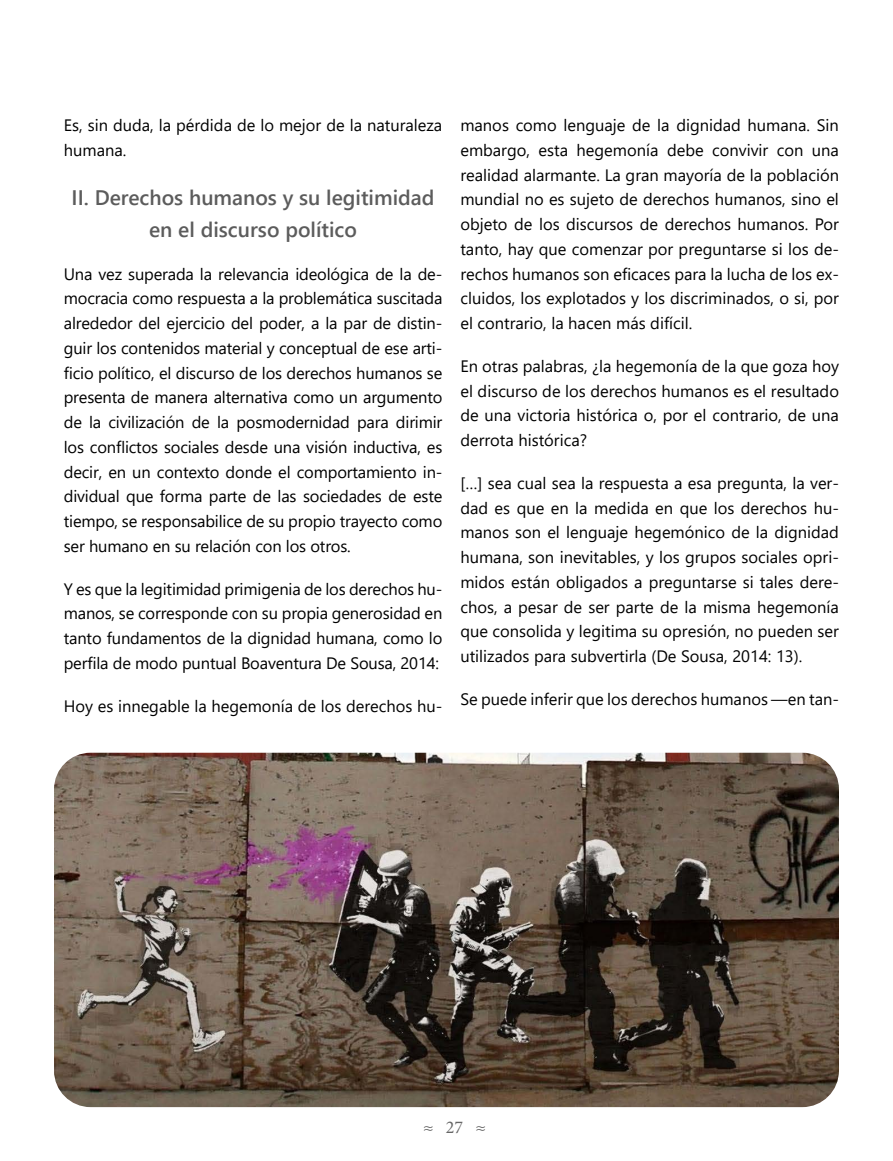
<style>
.page{position:relative;width:893px;height:1161px;background:#fff}
.page>*{position:absolute;margin:0;border:0;box-sizing:border-box;transform-origin:0 0}
.t1{font:600 21px/31.5px "Segoe UI";color:#5c5c5c;text-align:center}
.t2{font:18px "Minion Pro";color:#666}
.t3{font:16.5px/24.8px "Segoe UI";color:#000;text-align:justify}
</style>
<div class="page">
<img style="left:54px;top:753px;width:785px;height:354px">
<p class="t3" style="left:64px;top:111px;width:380px">Es, sin duda, la pérdida de lo mejor de la naturaleza humana.</p>
<p class="t1" style="left:72px;top:180px;width:364px">II. Derechos humanos y su legitimidad en el discurso político</p>
<p class="t3" style="left:64px;top:260px;width:380px">Una vez superada la relevancia ideológica de la de&shy;mocracia como respuesta a la problemática suscitada alrededor del ejercicio del poder, a la par de distin&shy;guir los contenidos material y conceptual de ese arti&shy;ficio político, el discurso de los derechos humanos se presenta de manera alternativa como un argumento de la civilización de la posmodernidad para dirimir los conflictos sociales desde una visión inductiva, es decir, en un contexto donde el comportamiento in&shy;dividual que forma parte de las sociedades de este tiempo, se responsabilice de su propio trayecto como ser humano en su relación con los otros.</p>
<p class="t3" style="left:64px;top:575px;width:380px">Y es que la legitimidad primigenia de los derechos hu&shy;manos, se corresponde con su propia generosidad en tanto fundamentos de la dignidad humana, como lo perfila de modo puntual Boaventura De Sousa, 2014:</p>
<p class="t3" style="left:64px;top:692px;width:380px">Hoy es innegable la hegemonía de los derechos hu-</p>
<p class="t3" style="left:460px;top:111px;width:380px">manos como lenguaje de la dignidad humana. Sin embargo, esta hegemonía debe convivir con una realidad alarmante. La gran mayoría de la población mundial no es sujeto de derechos humanos, sino el objeto de los discursos de derechos humanos. Por tanto, hay que comenzar por preguntarse si los de&shy;rechos humanos son eficaces para la lucha de los ex&shy;cluidos, los explotados y los discriminados, o si, por el contrario, la hacen más difícil.</p>
<p class="t3" style="left:460px;top:352px;width:380px">En otras palabras, ¿la hegemonía de la que goza hoy el discurso de los derechos humanos es el resultado de una victoria histórica o, por el contrario, de una derrota histórica?</p>
<p class="t3" style="left:460px;top:469px;width:380px">[…] sea cual sea la respuesta a esa pregunta, la ver&shy;dad es que en la medida en que los derechos hu&shy;manos son el lenguaje hegemónico de la dignidad humana, son inevitables, y los grupos sociales opri&shy;midos están obligados a preguntarse si tales dere&shy;chos, a pesar de ser parte de la misma hegemonía que consolida y legitima su opresión, no pueden ser utilizados para subvertirla (De Sousa, 2014: 13).</p>
<p class="t3" style="left:460px;top:685px;width:380px">Se puede inferir que los derechos humanos —en tan-</p>
<p class="t2" style="left:423px;top:1115px;width:64px">≈ 27 ≈</p>
</div>
